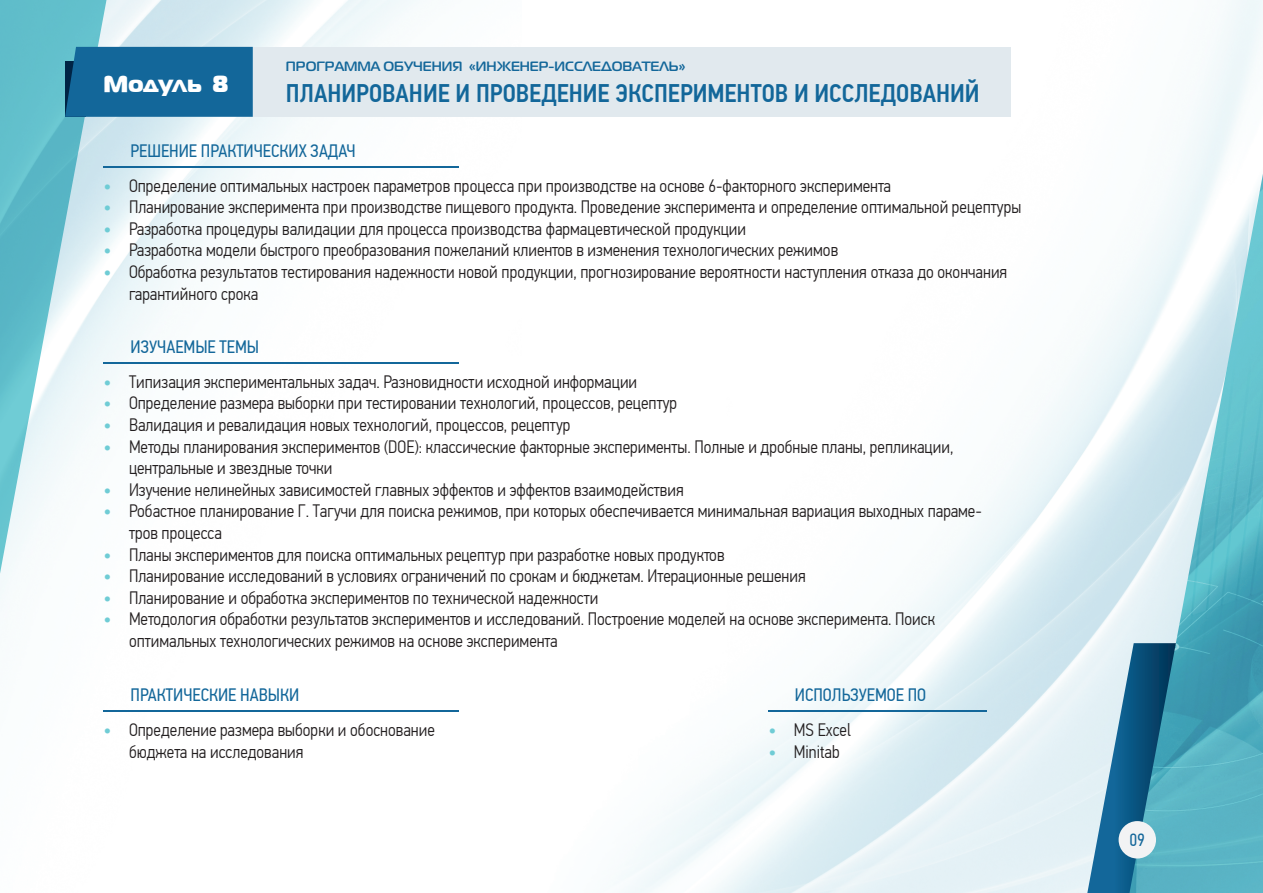
<style>
.page{position:relative;width:1263px;height:893px;background:#fff}
.page>*{position:absolute;margin:0;border:0;box-sizing:border-box;transform-origin:0 0}
.t1{font:500 25.5px "PF Din Text Cond Pro";color:#13679a}
.t2{font:23.25px "ft 40";color:#fff}
.t3{font:300 18px/21.6px "PF Din Text Cond Pro";color:#231f20}
.t4{font:18px "PF Din Text Cond Pro";color:#13679a}
.t5{font:17.85px "PF Din Text Cond Pro";color:#13679a}
.t6{font:700 13.5px "Magistral";color:#13679a}
.s1{font-weight:500;color:#6fccd5}
</style>
<div class="page">
<img style="left:561px;top:0;width:702px;height:893px">
<svg style="left:0;top:0;width:106px;height:592px"></svg>
<svg style="left:1087px;top:643px;width:42px;height:250px"></svg>
<img style="left:1129px;top:174px;width:134px;height:719px">
<div style="left:253px;top:47px;width:757px;height:70px;background:#e1e9ee"></div>
<div style="left:65px;top:47px;width:188px;height:70px;background:#13679a"></div>
<hr style="left:103px;top:362px;width:356px;height:2px;background:#13679a">
<div style="left:1118px;top:821px;width:38px;height:37px;background:#f2f3f4;border-radius:50%"></div>
<hr style="left:103px;top:166px;width:356px;height:2px;background:#13679a">
<hr style="left:103px;top:710px;width:356px;height:2px;background:#13679a">
<hr style="left:768px;top:710px;width:219px;height:2px;background:#13679a">
<p class="t2" style="left:103px;top:69px;width:126px">Модуль 8</p>
<p class="t6" style="left:286px;top:57px;width:401px">ПРОГРАММА ОБУЧЕНИЯ «ИНЖЕНЕР-ИССЛЕДОВАТЕЛЬ»</p>
<h1 class="t1" style="left:286px;top:78px;width:695px">ПЛАНИРОВАНИЕ И ПРОВЕДЕНИЕ ЭКСПЕРИМЕНТОВ И ИССЛЕДОВАНИЙ</h1>
<p class="t4" style="left:131px;top:140px;width:227px">РЕШЕНИЕ ПРАКТИЧЕСКИХ ЗАДАЧ</p>
<p class="t3" style="left:103px;top:175px;width:789px"><span class="s1">•</span> Определение оптимальных настроек параметров процесса при производстве на основе 6-факторного эксперимента</p>
<p class="t3" style="left:103px;top:196px;width:919px"><span class="s1">•</span> Планирование эксперимента при производстве пищевого продукта. Проведение эксперимента и определение оптимальной рецептуры</p>
<p class="t3" style="left:103px;top:218px;width:644px"><span class="s1">•</span> Разработка процедуры валидации для процесса производства фармацевтической продукции</p>
<p class="t3" style="left:103px;top:239px;width:736px"><span class="s1">•</span> Разработка модели быстрого преобразования пожеланий клиентов в изменения технологических режимов</p>
<p class="t3" style="left:129px;top:261px;width:880px;text-indent:-26px"><span class="s1">•</span> Обработка результатов тестирования надежности новой продукции, прогнозирование вероятности наступления отказа до окончания гарантийного срока</p>
<p class="t4" style="left:131px;top:336px;width:130px">ИЗУЧАЕМЫЕ ТЕМЫ</p>
<p class="t3" style="left:103px;top:371px;width:535px"><span class="s1">•</span> Типизация экспериментальных задач. Разновидности исходной информации</p>
<p class="t3" style="left:103px;top:392px;width:575px"><span class="s1">•</span> Определение размера выборки при тестировании технологий, процессов, рецептур</p>
<p class="t3" style="left:103px;top:414px;width:468px"><span class="s1">•</span> Валидация и ревалидация новых технологий, процессов, рецептур</p>
<p class="t3" style="left:129px;top:436px;width:826px;text-indent:-26px"><span class="s1">•</span> Методы планирования экспериментов (DOE): классические факторные эксперименты. Полные и дробные планы, репликации, центральные и звездные точки</p>
<p class="t3" style="left:103px;top:479px;width:582px"><span class="s1">•</span> Изучение нелинейных зависимостей главных эффектов и эффектов взаимодействия</p>
<p class="t3" style="left:129px;top:500px;width:854px;text-indent:-26px"><span class="s1">•</span> Робастное планирование Г. Тагучи для поиска режимов, при которых обеспечивается минимальная вариация выходных параме&shy;тров процесса</p>
<p class="t3" style="left:103px;top:544px;width:623px"><span class="s1">•</span> Планы экспериментов для поиска оптимальных рецептур при разработке новых продуктов</p>
<p class="t3" style="left:103px;top:565px;width:704px"><span class="s1">•</span> Планирование исследований в условиях ограничений по срокам и бюджетам. Итерационные решения</p>
<p class="t3" style="left:103px;top:587px;width:496px"><span class="s1">•</span> Планирование и обработка экспериментов по технической надежности</p>
<p class="t3" style="left:129px;top:608px;width:808px;text-indent:-26px"><span class="s1">•</span> Методология обработки результатов экспериментов и исследований. Построение моделей на основе эксперимента. Поиск оптимальных технологических режимов на основе эксперимента</p>
<p class="t4" style="left:131px;top:684px;width:170px">ПРАКТИЧЕСКИЕ НАВЫКИ</p>
<p class="t3" style="left:129px;top:719px;width:307px;text-indent:-26px"><span class="s1">•</span> Определение размера выборки и обоснование бюджета на исследования</p>
<p class="t4" style="left:795px;top:684px;width:133px">ИСПОЛЬЗУЕМОЕ ПО</p>
<p class="t3" style="left:768px;top:719px;width:84px"><span class="s1">•</span> MS Excel</p>
<p class="t3" style="left:768px;top:741px;width:73px"><span class="s1">•</span> Minitab</p>
<p class="t5" style="left:1129px;top:829px;width:17px">09</p>
</div>
